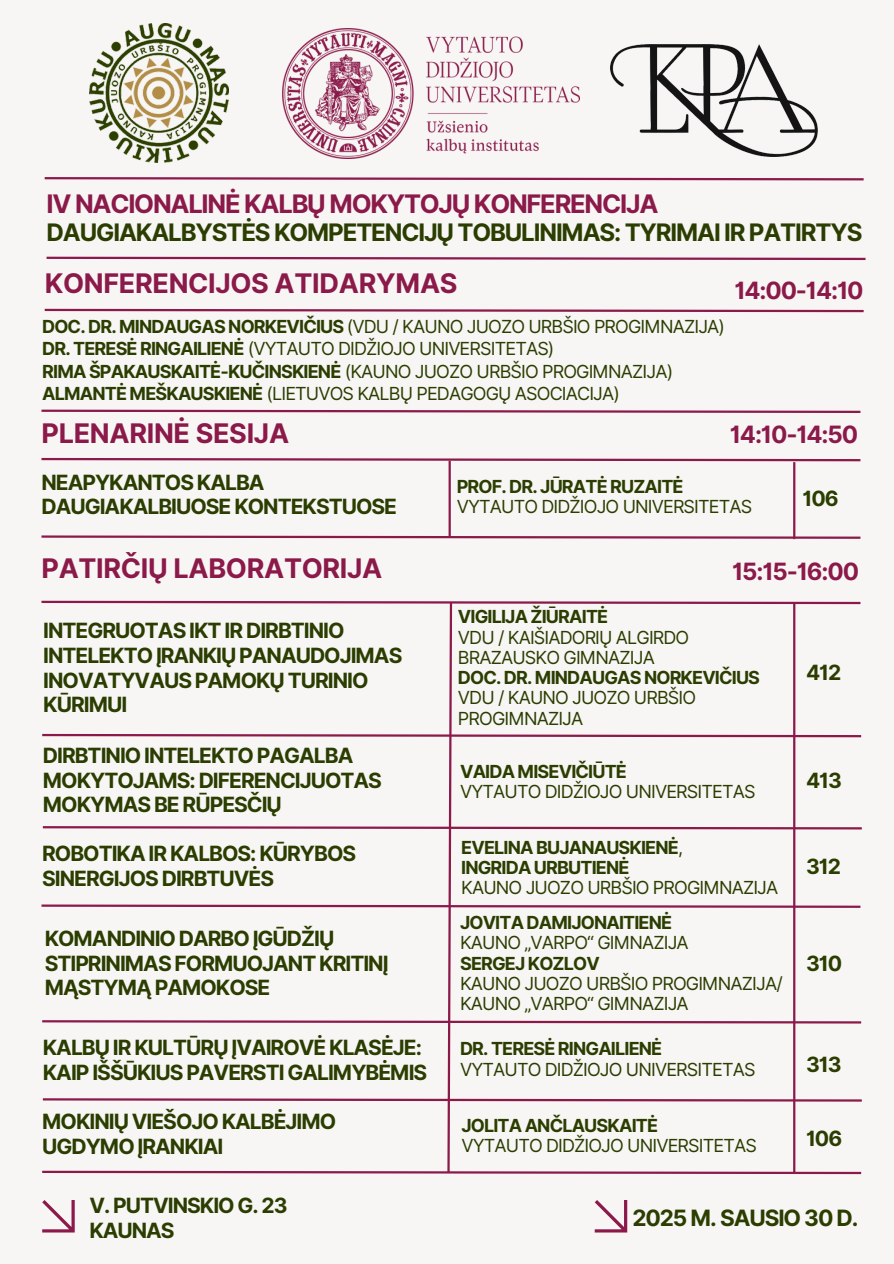
<style>
.page{position:relative;width:894px;height:1264px;background:#fff}
.page>*{position:absolute;margin:0;border:0;box-sizing:border-box;transform-origin:0 0}
.t1{font:700 27px "Inter";letter-spacing:-.01em;color:#8b1949}
.t2{font:700 25.5px "Inter";letter-spacing:-.05em;color:#8b1949}
.t3{font:700 24.15px "Inter";letter-spacing:-.05em;color:#2b3d01}
.t4{font:700 23.85px "Inter";letter-spacing:-.05em;color:#8b1949}
.t5{font:700 22.5px "Inter";letter-spacing:-.045em;color:#2b3d01}
.t6{font:700 21px/24.8px "Inter";letter-spacing:-.05em;color:#2b3d01}
.t7{font:18px/20.2px "Inter";letter-spacing:-.05em;color:#2b3d01}
.t8{font:700 18px "Inter";letter-spacing:-.045em;color:#2b3d01}
.s1{font-weight:700}
.s2{font-weight:400}
</style>
<div class="page">
<div style="left:0;top:0;width:893px;height:1263px;background:#f7f6f4"></div>
<svg style="left:42px;top:1200px;width:33px;height:32px"></svg>
<svg style="left:594px;top:1200px;width:33px;height:32px"></svg>
<svg style="left:41px;top:600px;width:821px;height:575px"></svg>
<svg style="left:41px;top:534px;width:820px;height:6px"></svg>
<svg style="left:46px;top:256px;width:820px;height:5px"></svg>
<svg style="left:44px;top:177px;width:820px;height:4px"></svg>
<img style="left:89px;top:24px;width:140px;height:138px">
<img style="left:283px;top:28px;width:296px;height:131px">
<img style="left:610px;top:45px;width:206px;height:111px">
<svg style="left:41px;top:457px;width:820px;height:5px"></svg>
<hr style="left:448px;top:461px;width:2px;height:76px;background:#8b1949">
<svg style="left:41px;top:409px;width:820px;height:4px"></svg>
<svg style="left:44px;top:308px;width:820px;height:5px"></svg>
<hr style="left:792px;top:462px;width:3px;height:77px;background:#8b1949">
<p class="t2" style="left:47px;top:188px;width:613px">IV NACIONALINĖ KALBŲ MOKYTOJŲ KONFERENCIJA</p>
<p class="t3" style="left:47px;top:217px;width:817px">DAUGIAKALBYSTĖS KOMPETENCIJŲ TOBULINIMAS: TYRIMAI IR PATIRTYS</p>
<p class="t1" style="left:45px;top:267px;width:414px">KONFERENCIJOS ATIDARYMAS</p>
<p class="t4" style="left:734px;top:276px;width:131px">14:00-14:10</p>
<p class="t7" style="left:42px;top:316px;width:684px"><span class="s1">DOC. DR. MINDAUGAS NORKEVIČIUS</span> (VDU / KAUNO JUOZO URBŠIO PROGIMNAZIJA)</p>
<p class="t7" style="left:42px;top:338px;width:513px"><span class="s1">DR. TERESĖ RINGAILIENĖ</span> (VYTAUTO DIDŽIOJO UNIVERSITETAS)</p>
<p class="t7" style="left:42px;top:361px;width:632px"><span class="s1">RIMA ŠPAKAUSKAITĖ-KUČINSKIENĖ</span> (KAUNO JUOZO URBŠIO PROGIMNAZIJA)</p>
<p class="t7" style="left:42px;top:383px;width:579px"><span class="s1">ALMANTĖ MEŠKAUSKIENĖ</span> (LIETUVOS KALBŲ PEDAGOGŲ ASOCIACIJA)</p>
<p class="t1" style="left:41px;top:416px;width:249px">PLENARINĖ SESIJA</p>
<p class="t4" style="left:729px;top:420px;width:130px">14:10-14:50</p>
<h3 class="t6" style="left:41px;top:469px;width:357px">NEAPYKANTOS KALBA<br>DAUGIAKALBIUOSE KONTEKSTUOSE</h3>
<p class="t8" style="left:456px;top:475px;width:228px">PROF. DR. JŪRATĖ RUZAITĖ</p>
<h1 class="t7" style="left:456px;top:496px;width:297px">VYTAUTO DIDŽIOJO UNIVERSITETAS</h1>
<h1 class="t6" style="left:802px;top:486px;width:38px">106</h1>
<p class="t1" style="left:41px;top:551px;width:342px">PATIRČIŲ LABORATORIJA</p>
<p class="t4" style="left:731px;top:556px;width:128px">15:15-16:00</p>
<h2 class="t6" style="left:43px;top:618px;width:360px">INTEGRUOTAS IKT IR DIRBTINIO<br>INTELEKTO ĮRANKIŲ PANAUDOJIMAS<br>INOVATYVAUS PAMOKŲ TURINIO<br>KŪRIMUI</h2>
<p class="t6" style="left:43px;top:742px;width:340px">DIRBTINIO INTELEKTO PAGALBA<br>MOKYTOJAMS: DIFERENCIJUOTAS<br>MOKYMAS BE RŪPESČIŲ</p>
<h3 class="t6" style="left:42px;top:841px;width:315px">ROBOTIKA IR KALBOS: KŪRYBOS<br>SINERGIJOS DIRBTUVĖS</h3>
<p class="t6" style="left:45px;top:925px;width:345px">KOMANDINIO DARBO ĮGŪDŽIŲ<br>STIPRINIMAS FORMUOJANT KRITINĮ<br>MĄSTYMĄ PAMOKOSE</p>
<p class="t8" style="left:458px;top:606px;width:152px">VIGILIJA ŽIŪRAITĖ</p>
<p class="t7" style="left:458px;top:627px;width:233px">VDU / KAIŠIADORIŲ ALGIRDO</p>
<h2 class="t7" style="left:458px;top:647px;width:198px">BRAZAUSKO GIMNAZIJA</h2>
<p class="t8" style="left:458px;top:667px;width:303px">DOC. DR. MINDAUGAS NORKEVIČIUS</p>
<h1 class="t7" style="left:458px;top:687px;width:240px">VDU / KAUNO JUOZO URBŠIO<br>PROGIMNAZIJA</h1>
<h2 class="t8" style="left:460px;top:760px;width:168px">VAIDA MISEVIČIŪTĖ</h2>
<p class="t7" style="left:460px;top:781px;width:297px">VYTAUTO DIDŽIOJO UNIVERSITETAS</p>
<h3 class="t8" style="left:461px;top:836px;width:223px">EVELINA BUJANAUSKIENĖ<span class="s2">,</span></h3>
<h3 class="t8" style="left:461px;top:857px;width:170px">INGRIDA URBUTIENĖ</h3>
<p class="t7" style="left:461px;top:877px;width:318px">KAUNO JUOZO URBŠIO PROGIMNAZIJA</p>
<p class="t8" style="left:460px;top:911px;width:213px">JOVITA DAMIJONAITIENĖ</p>
<h3 class="t7" style="left:460px;top:932px;width:230px">KAUNO „VARPO“ GIMNAZIJA</h3>
<p class="t8" style="left:460px;top:952px;width:141px">SERGEJ KOZLOV</p>
<p class="t7" style="left:460px;top:973px;width:324px">KAUNO JUOZO URBŠIO PROGIMNAZIJA/<br>KAUNO „VARPO“ GIMNAZIJA</p>
<p class="t6" style="left:43px;top:1035px;width:386px">KALBŲ IR KULTŪRŲ ĮVAIROVĖ KLASĖJE:<br>KAIP IŠŠŪKIUS PAVERSTI GALIMYBĖMIS</p>
<p class="t8" style="left:460px;top:1037px;width:204px">DR. TERESĖ RINGAILIENĖ</p>
<h3 class="t7" style="left:460px;top:1058px;width:297px">VYTAUTO DIDŽIOJO UNIVERSITETAS</h3>
<p class="t6" style="left:42px;top:1108px;width:295px">MOKINIŲ VIEŠOJO KALBĖJIMO<br>UGDYMO ĮRANKIAI</p>
<p class="t8" style="left:461px;top:1114px;width:198px">JOLITA ANČLAUSKAITĖ</p>
<p class="t7" style="left:461px;top:1135px;width:297px">VYTAUTO DIDŽIOJO UNIVERSITETAS</p>
<p class="t6" style="left:805px;top:659px;width:37px">412</p>
<p class="t6" style="left:805px;top:768px;width:37px">413</p>
<p class="t6" style="left:805px;top:853px;width:36px">312</p>
<p class="t6" style="left:805px;top:950px;width:38px">310</p>
<h3 class="t6" style="left:805px;top:1052px;width:37px">313</h3>
<h3 class="t6" style="left:805px;top:1125px;width:38px">106</h3>
<h2 class="t6" style="left:89px;top:1193px;width:200px">V. PUTVINSKIO G. 23<br>KAUNAS</h2>
<p class="t5" style="left:632px;top:1204px;width:227px">2025 M. SAUSIO 30 D.</p>
</div>
